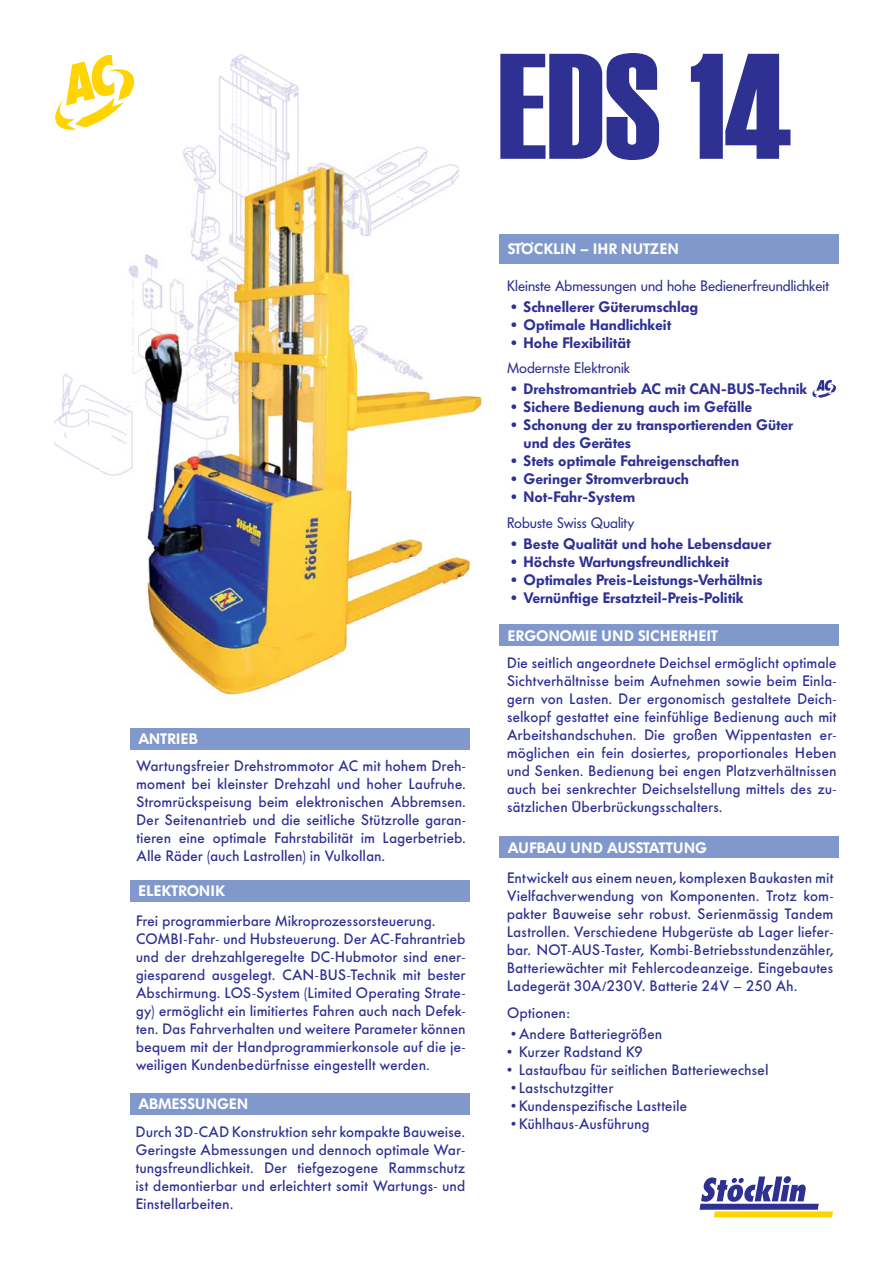
<style>
.page{position:relative;width:893px;height:1263px;background:#fff}
.page>*{position:absolute;margin:0;border:0;box-sizing:border-box;transform-origin:0 0}
.t1{font:150px "Haettenschweiler";color:#2e3092}
.t2{font:700 24px "Futura BQ";color:#fff}
.t3{font:500 15px/18px "Futura BQ";letter-spacing:.015em;color:#2e3092;text-align:justify}
.t4{font:600 15px/18px "Futura BQ";color:#2e3092}
.t5{font:15px "Futura BQ";color:#2e3092}
.t6{font:600 15px "Futura BQ";color:#fff}
.t7{font:600 15px "Futura BQ";letter-spacing:.02em;color:#fff}
</style>
<div class="page">
<svg style="left:699px;top:1176px;width:134px;height:41px"></svg>
<svg style="left:812px;top:380px;width:24px;height:18px"></svg>
<div style="left:500px;top:234px;width:339px;height:30px;background:#8198cd"></div>
<div style="left:500px;top:837px;width:339px;height:21px;background:#8198cd"></div>
<div style="left:500px;top:624px;width:339px;height:22px;background:#8198cd"></div>
<div style="left:130px;top:1093px;width:340px;height:21px;background:#8198cd"></div>
<div style="left:130px;top:880px;width:340px;height:21px;background:#8198cd"></div>
<div style="left:130px;top:728px;width:340px;height:21px;background:#8198cd"></div>
<img style="left:76px;top:54px;width:352px;height:98px">
<img style="left:54px;top:373px;width:46px;height:97px">
<img style="left:67px;top:62px;width:28px;height:43px">
<img style="left:91px;top:55px;width:23px;height:41px">
<img style="left:107px;top:69px;width:27px;height:31px">
<img style="left:83px;top:98px;width:41px;height:29px">
<img style="left:55px;top:99px;width:21px;height:31px">
<img style="left:447px;top:395px;width:35px;height:188px">
<img style="left:146px;top:515px;width:301px;height:183px">
<img style="left:100px;top:152px;width:359px;height:363px">
<p class="t6" style="left:138px;top:733px;width:61px">ANTRIEB</p>
<p class="t3" style="left:136px;top:758px;width:331px">Wartungsfreier Drehstrommotor AC mit hohem Dreh&shy;moment bei kleinster Drehzahl und hoher Laufruhe.<br>Stromrückspeisung beim elektronischen Abbremsen.<br>Der Seitenantrieb und die seitliche Stützrolle garan&shy;tieren eine optimale Fahrstabilität im Lagerbetrieb.<br>Alle Räder (auch Lastrollen) in Vulkollan.</p>
<p class="t6" style="left:138px;top:885px;width:88px">ELEKTRONIK</p>
<p class="t3" style="left:136px;top:913px;width:331px;text-align:left">Frei programmierbare Mikroprozessorsteuerung.<br>COMBI-Fahr- und Hubsteuerung. Der AC-Fahrantrieb und der drehzahlgeregelte DC-Hubmotor sind ener&shy;giesparend ausgelegt. CAN-BUS-Technik mit bester Abschirmung. LOS-System (Limited Operating Strate&shy;gy) ermöglicht ein limitiertes Fahren auch nach Defek&shy;ten. Das Fahrverhalten und weitere Parameter können bequem mit der Handprogrammierkonsole auf die je&shy;weiligen Kundenbedürfnisse eingestellt werden.</p>
<p class="t6" style="left:138px;top:1097px;width:111px">ABMESSUNGEN</p>
<p class="t3" style="left:136px;top:1123px;width:331px">Durch 3D-CAD Konstruktion sehr kompakte Bauweise.<br>Geringste Abmessungen und dennoch optimale War&shy;tungsfreundlichkeit. Der tiefgezogene Rammschutz ist demontierbar und erleichtert somit Wartungs- und Einstellarbeiten.</p>
<h1 class="t1" style="left:498px;top:27px;width:295px">EDS 14</h1>
<h2 class="t2" style="left:507px;top:239px;width:247px">Stöcklin – Ihr Nutzen</h2>
<p class="t7" style="left:508px;top:243px;width:172px">STÖCKLIN – IHR NUTZEN</p>
<p class="t5" style="left:507px;top:279px;width:324px">Kleinste Abmessungen und hohe Bedienerfreundlichkeit</p>
<p class="t4" style="left:512px;top:299px;width:188px">• Schnellerer Güterumschlag</p>
<p class="t4" style="left:512px;top:317px;width:161px">• Optimale Handlichkeit</p>
<p class="t4" style="left:512px;top:335px;width:120px">• Hohe Flexibilität</p>
<p class="t5" style="left:507px;top:361px;width:125px">Modernste Elektronik</p>
<p class="t4" style="left:512px;top:381px;width:297px">• Drehstromantrieb AC mit CAN-BUS-Technik</p>
<p class="t4" style="left:512px;top:399px;width:242px">• Sichere Bedienung auch im Gefälle</p>
<p class="t4" style="left:524px;top:417px;width:271px;text-indent:-12px">• Schonung der zu transportierenden Güter und des Gerätes</p>
<p class="t4" style="left:512px;top:453px;width:229px">• Stets optimale Fahreigenschaften</p>
<p class="t4" style="left:512px;top:471px;width:179px">• Geringer Stromverbrauch</p>
<p class="t4" style="left:512px;top:489px;width:125px">• Not-Fahr-System</p>
<p class="t5" style="left:507px;top:516px;width:129px">Robuste Swiss Quality</p>
<p class="t4" style="left:512px;top:536px;width:261px">• Beste Qualität und hohe Lebensdauer</p>
<p class="t4" style="left:512px;top:554px;width:219px">• Höchste Wartungsfreundlichkeit</p>
<p class="t4" style="left:512px;top:572px;width:253px">• Optimales Preis-Leistungs-Verhältnis</p>
<p class="t4" style="left:512px;top:590px;width:233px">• Vernünftige Ersatzteil-Preis-Politik</p>
<p class="t7" style="left:508px;top:629px;width:212px">ERGONOMIE UND SICHERHEIT</p>
<p class="t3" style="left:507px;top:655px;width:331px">Die seitlich angeordnete Deichsel ermöglicht optimale Sichtverhältnisse beim Aufnehmen sowie beim Einla&shy;gern von Lasten. Der ergonomisch gestaltete Deich&shy;selkopf gestattet eine feinfühlige Bedienung auch mit Arbeitshandschuhen. Die großen Wippentasten er&shy;möglichen ein fein dosiertes, proportionales Heben und Senken. Bedienung bei engen Platzverhältnissen auch bei senkrechter Deichselstellung mittels des zu&shy;sätzlichen Überbrückungsschalters.</p>
<p class="t6" style="left:508px;top:841px;width:201px">AUFBAU UND AUSSTATTUNG</p>
<p class="t3" style="left:507px;top:870px;width:328px">Entwickelt aus einem neuen, komplexen Baukasten mit Vielfachverwendung von Komponenten. Trotz kom&shy;pakter Bauweise sehr robust. Serienmässig Tandem Lastrollen. Verschiedene Hubgerüste ab Lager liefer&shy;bar. NOT-AUS-Taster, Kombi-Betriebsstundenzähler, Batteriewächter mit Fehlercodeanzeige. Eingebautes Ladegerät 30A/230V. Batterie 24V – 250 Ah.</p>
<p class="t3" style="left:507px;top:1005px;width:65px">Optionen:</p>
<p class="t3" style="left:511px;top:1026px;width:153px">• Andere Batteriegrößen</p>
<p class="t3" style="left:507px;top:1044px;width:137px">• Kurzer Radstand K9</p>
<p class="t3" style="left:507px;top:1062px;width:263px">• Lastaufbau für seitlichen Batteriewechsel</p>
<p class="t3" style="left:511px;top:1080px;width:104px">• Lastschutzgitter</p>
<p class="t3" style="left:511px;top:1098px;width:178px">• Kundenspezifische Lastteile</p>
<p class="t3" style="left:511px;top:1116px;width:140px">• Kühlhaus-Ausführung</p>
</div>
